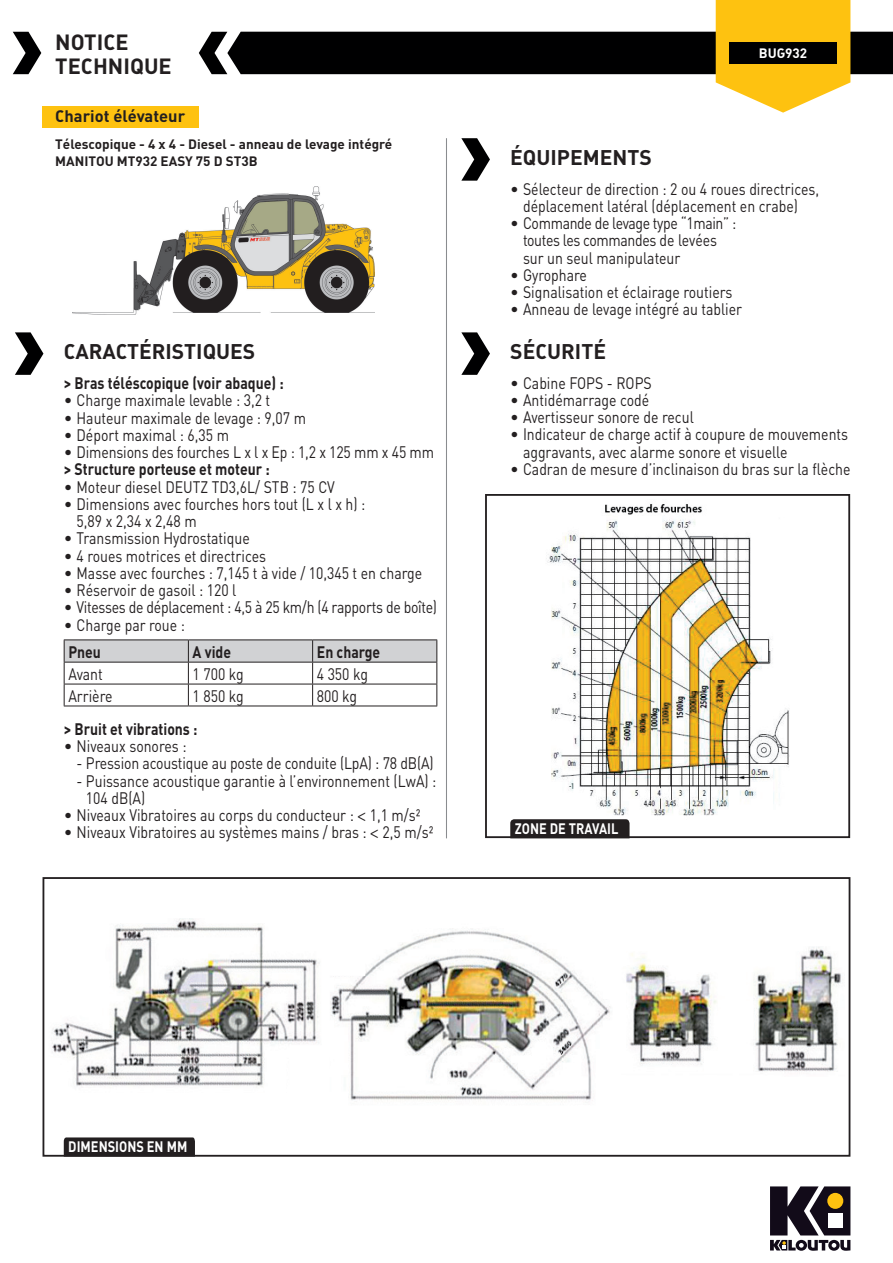
<style>
.page{position:relative;width:893px;height:1263px;background:#fff}
.page>*{position:absolute;margin:0;border:0;box-sizing:border-box;transform-origin:0 0}
.t1{font:700 21.75px/24.5px "DIN";color:#231f20}
.t2{font:700 21px "DIN";color:#231f20}
.t3{font:16.5px/17.2px "DIN";color:#231f20}
.t4{font:16.5px/17.2px "DIN";color:#231f20;scale:.85 1}
.t5{font:700 16.5px "DIN";color:#231f20;scale:.85 1}
.t6{font:16.5px/17.2px "DIN";letter-spacing:-.025em;color:#231f20}
.t7{font:16.5px "DIN";letter-spacing:-.02em;color:#231f20}
.t8{font:700 16.5px "DIN";color:#231f20}
.t9{font:700 15px "DIN";color:#fff;scale:.85 1}
.t10{font:700 13.5px/16.2px "DIN";color:#231f20}
.t11{font:700 13.5px "DIN";color:#fff}
.s1{font-family:"Helvetica Neue"}
</style>
<div class="page">
<img style="left:626px;top:947px;width:215px;height:125px">
<img style="left:52px;top:918px;width:267px;height:169px">
<img style="left:330px;top:928px;width:280px;height:172px">
<div style="left:43px;top:877px;width:807px;height:280px;border:2px solid #231f20"></div>
<svg style="left:13px;top:32px;width:28px;height:42px"></svg>
<svg style="left:199px;top:0;width:694px;height:113px"></svg>
<svg style="left:770px;top:1186px;width:80px;height:65px"></svg>
<div style="left:43px;top:106px;width:156px;height:22px;background:#fec210"></div>
<hr style="left:446px;top:138px;width:1px;height:700px;background:#8a8c8f">
<div style="left:729px;top:42px;width:108px;height:22px;background:#000001"></div>
<img style="left:72px;top:186px;width:302px;height:129px">
<svg style="left:15px;top:332px;width:28px;height:43px"></svg>
<hr style="left:64px;top:639px;width:124px;height:1px;background:#231f20">
<hr style="left:188px;top:639px;width:125px;height:1px;background:#231f20">
<hr style="left:313px;top:639px;width:124px;height:1px;background:#231f20">
<svg style="left:64px;top:640px;width:373px;height:66px"></svg>
<hr style="left:64px;top:706px;width:124px;height:1px;background:#231f20">
<hr style="left:188px;top:706px;width:125px;height:1px;background:#231f20">
<hr style="left:313px;top:706px;width:124px;height:1px;background:#231f20">
<svg style="left:461px;top:138px;width:29px;height:43px"></svg>
<svg style="left:461px;top:332px;width:29px;height:43px"></svg>
<div style="left:64px;top:1137px;width:131px;height:19px;background:#231f20"></div>
<img style="left:546px;top:504px;width:244px;height:312px">
<div style="left:485px;top:494px;width:365px;height:344px;border:2px solid #231f20"></div>
<div style="left:510px;top:819px;width:119px;height:19px;background:#231f20"></div>
<h1 class="t1" style="left:55px;top:29px;width:118px">NOTICE<br>TECHNIQUE</h1>
<p class="t8" style="left:55px;top:105px;width:131px">Chariot élévateur</p>
<p class="t10" style="left:55px;top:136px;width:339px">Télescopique - 4 x 4 - Diesel - anneau de levage intégré<br>MANITOU MT932 EASY 75 D ST3B</p>
<p class="t2" style="left:64px;top:338px;width:193px">CARACTÉRISTIQUES</p>
<p class="t5" style="left:64px;top:372px;width:260px">&gt; Bras téléscopique (voir abaque) :</p>
<p class="t3" style="left:64px;top:391px;width:208px">• Charge maximale levable : 3,2 t</p>
<p class="t3" style="left:64px;top:409px;width:244px">• Hauteur maximale de levage : 9,07 m</p>
<p class="t3" style="left:64px;top:426px;width:167px">• Déport maximal : 6,35 m</p>
<p class="t3" style="left:64px;top:443px;width:372px">• Dimensions des fourches L x l x Ep : 1,2 x 125 mm x 45 mm</p>
<p class="t5" style="left:64px;top:458px;width:244px">&gt; Structure porteuse et moteur :</p>
<p class="t3" style="left:64px;top:478px;width:272px">• Moteur diesel DEUTZ TD3,6L/ STB : 75 CV</p>
<p class="t3" style="left:77px;top:495px;width:290px;text-indent:-13px">• Dimensions avec fourches hors tout (L x l x h) :<br>5,89 x 2,34 x 2,48 m</p>
<p class="t3" style="left:64px;top:529px;width:188px">• Transmission Hydrostatique</p>
<p class="t3" style="left:64px;top:547px;width:204px">• 4 roues motrices et directrices</p>
<p class="t3" style="left:64px;top:564px;width:360px">• Masse avec fourches : 7,145 t à vide / 10,345 t en charge</p>
<p class="t3" style="left:64px;top:581px;width:174px">• Réservoir de gasoil : 120 l</p>
<p class="t7" style="left:64px;top:597px;width:375px">• Vitesses de déplacement : 4,5 à 25 km/h (4 rapports de boîte)</p>
<p class="t3" style="left:64px;top:616px;width:123px">• Charge par roue :</p>
<p class="t5" style="left:68px;top:641px;width:40px">Pneu</p>
<p class="t5" style="left:193px;top:641px;width:47px">A vide</p>
<p class="t5" style="left:317px;top:641px;width:76px">En charge</p>
<p class="t4" style="left:68px;top:665px;width:42px">Avant</p>
<p class="t4" style="left:193px;top:665px;width:62px">1 700 kg</p>
<p class="t4" style="left:317px;top:665px;width:62px">4 350 kg</p>
<p class="t4" style="left:68px;top:687px;width:54px">Arrière</p>
<p class="t4" style="left:193px;top:687px;width:62px">1 850 kg</p>
<p class="t4" style="left:317px;top:687px;width:49px">800 kg</p>
<p class="t5" style="left:64px;top:718px;width:159px">&gt; Bruit et vibrations :</p>
<p class="t3" style="left:64px;top:737px;width:124px">• Niveaux sonores :</p>
<p class="t4" style="left:77px;top:754px;width:422px">- Pression acoustique au poste de conduite (LpA) : 78 dB(A)</p>
<p class="t4" style="left:86px;top:772px;width:414px;text-indent:-9px">- Puissance acoustique garantie à l’environnement (LwA) :<br>104 dB(A)</p>
<p class="t3" style="left:64px;top:806px;width:358px">• Niveaux Vibratoires au corps du conducteur : <span class="s1">&lt;</span> 1,1 m/s²</p>
<p class="t3" style="left:64px;top:823px;width:371px">• Niveaux Vibratoires au systèmes mains / bras : <span class="s1">&lt;</span> 2,5 m/s²</p>
<p class="t11" style="left:759px;top:45px;width:50px">BUG932</p>
<p class="t2" style="left:510px;top:144px;width:143px">ÉQUIPEMENTS</p>
<p class="t3" style="left:510px;top:180px;width:310px;text-align:center">• Sélecteur de direction : 2 ou 4 roues directrices, déplacement latéral (déplacement en crabe)</p>
<p class="t6" style="left:523px;top:214px;width:215px;text-indent:-13px">• Commande de levage type “1main” : toutes les commandes de levées sur un seul manipulateur</p>
<p class="t3" style="left:510px;top:266px;width:78px">• Gyrophare</p>
<p class="t3" style="left:510px;top:283px;width:224px">• Signalisation et éclairage routiers</p>
<p class="t3" style="left:510px;top:300px;width:233px">• Anneau de levage intégré au tablier</p>
<p class="t2" style="left:510px;top:338px;width:97px">SÉCURITÉ</p>
<p class="t3" style="left:510px;top:374px;width:143px">• Cabine FOPS - ROPS</p>
<p class="t3" style="left:510px;top:391px;width:140px">• Antidémarrage codé</p>
<p class="t3" style="left:510px;top:408px;width:185px">• Avertisseur sonore de recul</p>
<p class="t3" style="left:523px;top:426px;width:327px;text-indent:-13px">• Indicateur de charge actif à coupure de mouvements aggravants, avec alarme sonore et visuelle</p>
<p class="t3" style="left:510px;top:460px;width:342px">• Cadran de mesure d’inclinaison du bras sur la flèche</p>
<p class="t9" style="left:515px;top:819px;width:123px">ZONE DE TRAVAIL</p>
<p class="t9" style="left:68px;top:1137px;width:142px">DIMENSIONS EN MM</p>
</div>
